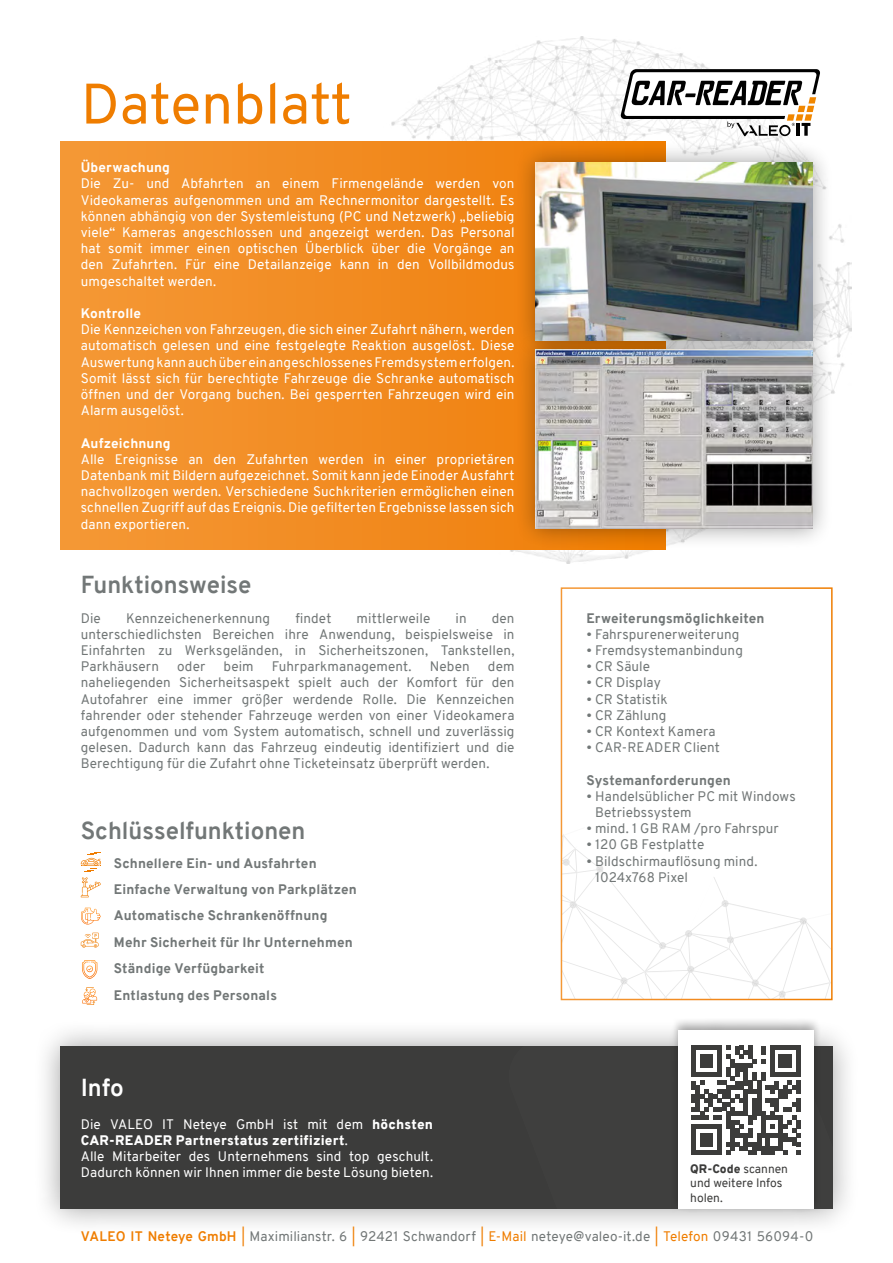
<style>
.page{position:relative;width:893px;height:1263px;background:#fff}
.page>*{position:absolute;margin:0;border:0;box-sizing:border-box;transform-origin:0 0}
.t1{font:57px "Overpass";color:#ef7d00}
.t2{font:700 24px "Overpass";color:#727777}
.t3{font:700 24px "Overpass";color:#fff}
.t4{font:13.5px/16.2px "Overpass";letter-spacing:.01em;color:#fff;text-align:justify}
.t5{font:13.5px/16.2px "Overpass";letter-spacing:.01em;color:#727777;text-align:justify}
.t6{font:800 13.5px/26.4px "Overpass";letter-spacing:.01em;color:#727777}
.t7{font:800 13.5px "Overpass";letter-spacing:.01em;color:#fff}
.t8{font:12px/14.4px "Overpass";color:#3c3c3b}
.s1{font-weight:900}
.s2{font-weight:700;color:#ef7d00}
.s3{color:#ef7d00}
</style>
<div class="page">
<svg style="left:564px;top:836px;width:266px;height:161px"></svg>
<div style="left:561px;top:587px;width:272px;height:413px;border:2px solid #fff"></div>
<img style="left:326px;top:36px;width:525px;height:527px">
<svg style="left:60px;top:141px;width:455px;height:408px;background:#f28d24"></svg>
<div style="left:515px;top:141px;width:318px;height:221px;background:#000;opacity:.37"></div>
<img style="left:536px;top:162px;width:276px;height:166px">
<div style="left:515px;top:328px;width:318px;height:222px;background:#000;opacity:.37"></div>
<img style="left:536px;top:350px;width:276px;height:179px">
<div style="left:33px;top:1019px;width:827px;height:217px;background:#000;opacity:.37"></div>
<div style="left:60px;top:1046px;width:773px;height:163px;background:#3c3c3b"></div>
<div style="left:670px;top:1017px;width:152px;height:196px;background:#000;opacity:.32"></div>
<div style="left:678px;top:1030px;width:135px;height:179px;background:#fff"></div>
<svg style="left:691px;top:1046px;width:110px;height:109px"></svg>
<svg style="left:82px;top:987px;width:15px;height:18px"></svg>
<svg style="left:81px;top:908px;width:20px;height:16px"></svg>
<svg style="left:81px;top:933px;width:18px;height:15px"></svg>
<svg style="left:81px;top:852px;width:20px;height:45px"></svg>
<svg style="left:82px;top:960px;width:15px;height:19px"></svg>
<svg style="left:620px;top:69px;width:200px;height:68px"></svg>
<h1 class="t1" style="left:81px;top:63px;width:273px">Datenblatt</h1>
<p class="t7" style="left:81px;top:158px;width:91px">Überwachung</p>
<p class="t4" style="left:81px;top:176px;width:435px">Die Zu- und Abfahrten an einem Firmengelände werden von Videokameras aufgenommen und am Rechnermonitor dargestellt. Es können abhängig von der Systemleistung (PC und Netzwerk) „beliebig viele“ Kameras angeschlossen und angezeigt werden. Das Personal hat somit immer einen optischen Überblick über die Vorgänge an den Zufahrten. Für eine Detailanzeige kann in den Vollbildmodus umgeschaltet werden.</p>
<p class="t7" style="left:81px;top:304px;width:62px">Kontrolle</p>
<p class="t4" style="left:81px;top:321px;width:435px">Die Kennzeichen von Fahrzeugen, die sich einer Zufahrt nähern, werden automatisch gelesen und eine festgelegte Reaktion ausgelöst. Diese Auswertung kann auch über ein angeschlossenes Fremdsystem erfolgen.<br>Somit lässt sich für berechtigte Fahrzeuge die Schranke automatisch öffnen und der Vorgang buchen. Bei gesperrten Fahrzeugen wird ein Alarm ausgelöst.</p>
<p class="t7" style="left:81px;top:433px;width:91px">Aufzeichnung</p>
<p class="t4" style="left:81px;top:451px;width:435px">Alle Ereignisse an den Zufahrten werden in einer proprietären Datenbank mit Bildern aufgezeichnet. Somit kann jede Einoder Ausfahrt nachvollzogen werden. Verschiedene Suchkriterien ermöglichen einen schnellen Zugriff auf das Ereignis. Die gefilterten Ergebnisse lassen sich dann exportieren.</p>
<h2 class="t2" style="left:81px;top:567px;width:172px">Funktionsweise</h2>
<p class="t5" style="left:81px;top:610px;width:22px">Die</p>
<p class="t5" style="left:126px;top:610px;width:146px">Kennzeichenerkennung</p>
<p class="t5" style="left:295px;top:610px;width:38px">findet</p>
<p class="t5" style="left:357px;top:610px;width:75px">mittlerweile</p>
<p class="t5" style="left:455px;top:610px;width:13px">in</p>
<p class="t5" style="left:81px;top:610px;width:435px;text-indent:411px">den unterschiedlichsten Bereichen ihre Anwendung, beispielsweise in Einfahrten zu Werksgeländen, in Sicherheitszonen, Tankstellen, Parkhäusern</p>
<p class="t5" style="left:81px;top:658px;width:435px;text-indent:407px">dem naheliegenden Sicherheitsaspekt spielt auch der Komfort für den Autofahrer eine immer größer werdende Rolle. Die Kennzeichen fahrender oder stehender Fahrzeuge werden von einer Videokamera aufgenommen und vom System automatisch, schnell und zuverlässig gelesen. Dadurch kann das Fahrzeug eindeutig identifiziert und die Berechtigung für die Zufahrt ohne Ticketeinsatz überprüft werden.</p>
<p class="t5" style="left:177px;top:658px;width:30px">oder</p>
<p class="t5" style="left:224px;top:658px;width:32px">beim</p>
<p class="t5" style="left:272px;top:658px;width:141px">Fuhrparkmanagement.</p>
<p class="t5" style="left:430px;top:658px;width:41px">Neben</p>
<h2 class="t2" style="left:81px;top:813px;width:226px">Schlüsselfunktionen</h2>
<p class="t6" style="left:114px;top:850px;width:244px">Schnellere Ein- und Ausfahrten<br>Einfache Verwaltung von Parkplätzen<br>Automatische Schrankenöffnung<br>Mehr Sicherheit für Ihr Unternehmen<br>Ständige Verfügbarkeit<br>Entlastung des Personals</p>
<h2 class="t3" style="left:81px;top:1071px;width:44px">Info</h2>
<p class="t4" style="left:81px;top:1116px;width:354px;text-align:left">Die VALEO IT Neteye GmbH ist mit dem <span class="s1">höchsten CAR-READER Partnerstatus zertifiziert</span>.<br>Alle Mitarbeiter des Unternehmens sind top geschult.<br>Dadurch können wir Ihnen immer die beste Lösung bieten.</p>
<p class="t6" style="left:586px;top:605px;width:180px">Erweiterungsmöglichkeiten</p>
<p class="t5" style="left:586px;top:626px;width:155px">• Fahrspurenerweiterung</p>
<p class="t5" style="left:586px;top:642px;width:158px">• Fremdsystemanbindung</p>
<p class="t5" style="left:586px;top:658px;width:65px">• CR Säule</p>
<p class="t5" style="left:586px;top:675px;width:76px">• CR Display</p>
<p class="t5" style="left:586px;top:691px;width:83px">• CR Statistik</p>
<p class="t5" style="left:586px;top:707px;width:82px">• CR Zählung</p>
<p class="t5" style="left:586px;top:723px;width:131px">• CR Kontext Kamera</p>
<p class="t5" style="left:586px;top:739px;width:135px">• CAR-READER Client</p>
<p class="t6" style="left:586px;top:767px;width:146px">Systemanforderungen</p>
<p class="t5" style="left:595px;top:788px;width:202px;text-indent:-9px">• Handelsüblicher PC mit Windows<br>Betriebssystem</p>
<p class="t5" style="left:586px;top:820px;width:194px">• mind. 1 GB RAM /pro Fahrspur</p>
<p class="t5" style="left:586px;top:837px;width:119px">• 120 GB Festplatte</p>
<p class="t5" style="left:595px;top:853px;width:164px;text-indent:-9px">• Bildschirmauflösung mind.<br>1024x768 Pixel</p>
<p class="t8" style="left:690px;top:1161px;width:99px"><span class="s1">QR-Code</span> scannen und weitere Infos holen.</p>
<p class="t5" style="left:81px;top:1228px;width:734px"><span class="s2">VALEO IT Neteye GmbH</span> <span class="s3">|</span> Maximilianstr. 6 <span class="s3">|</span> 92421 Schwandorf <span class="s3">| E-Mail</span> neteye@valeo-it.de <span class="s3">| Telefon</span> 09431 56094-0</p>
</div>
